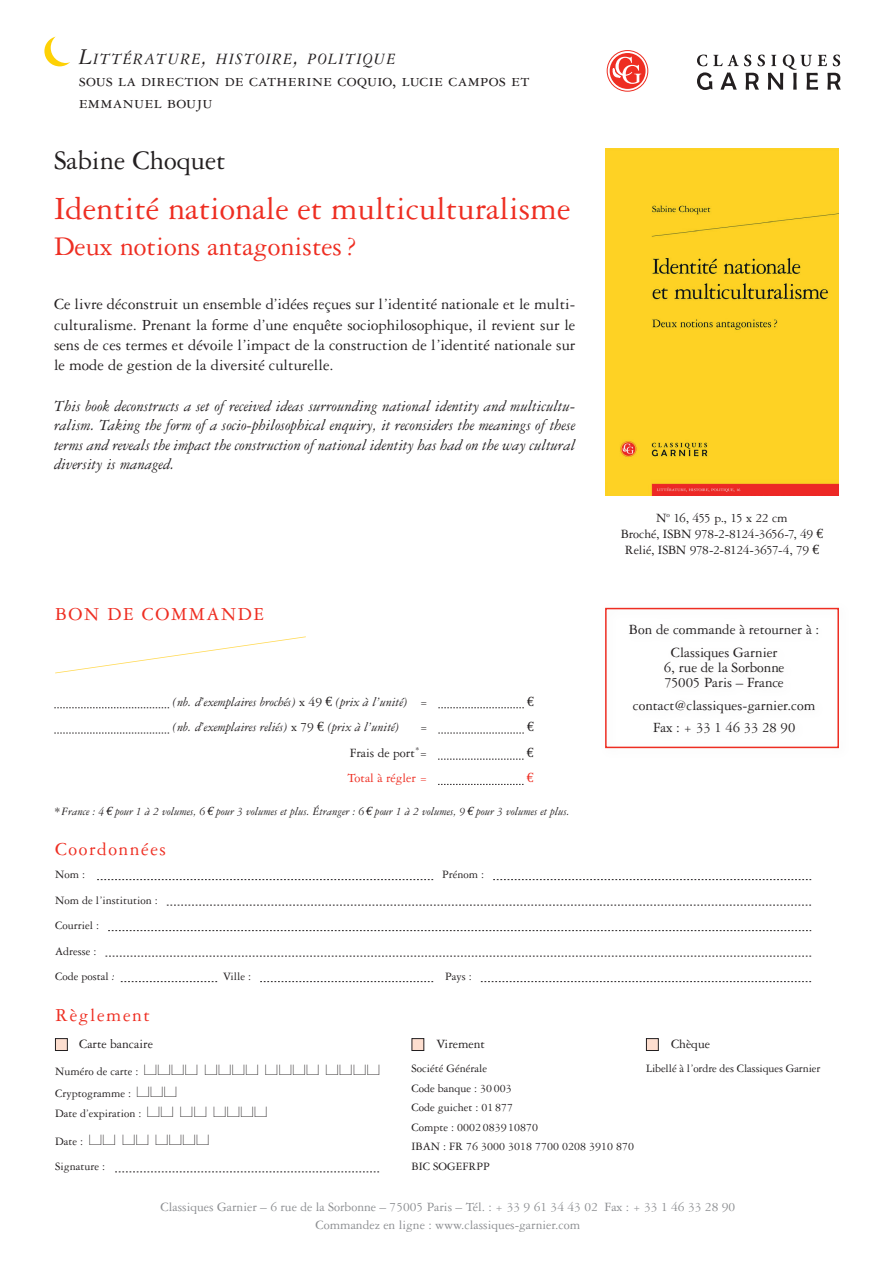
<style>
.page{position:relative;width:893px;height:1263px;background:#fff}
.page>*{position:absolute;margin:0;border:0;box-sizing:border-box;transform-origin:0 0}
.t1{font:34.5px "Garamond 3 LT Pro";color:#ee2e22}
.t2{font:28.5px "Garamond 3 LT Pro";color:#ee2e22}
.t3{font:28.5px "Garamond 3 LT Pro";color:#231f20}
.t4{font:19.5px "Garamond 3 LT Pro";letter-spacing:.08em;color:#ee2e22}
.t5{font:18px/21.6px "Garamond 3 LT Pro";letter-spacing:.015em;color:#231f20}
.t6{font:italic 16.8px "Garamond 3 LT Pro";letter-spacing:.06em;color:#231f20}
.t7{font:italic 16.5px/19.5px "Garamond 3 LT Pro";color:#231f20;text-align:justify}
.t8{font:16.5px/20.2px "Garamond 3 LT Pro";color:#231f20;text-align:justify}
.t9{font:15px/23.5px "Garamond 3 LT Pro";color:#231f20;text-align:center}
.t10{font:15px/15px "Garamond 3 LT Pro";letter-spacing:-.025em;color:#231f20}
.t11{font:13.5px/16.2px "Garamond 3 LT Pro";letter-spacing:-.03em;color:#231f20;text-align:center}
.t12{font:13.5px/18px "Garamond 3 LT Pro";color:#8c8e91;text-align:center}
.t13{font:italic 13.5px "Garamond 3 LT Pro";color:#231f20}
.t14{font:13.5px "Casesaremplir Roman";letter-spacing:.12em;color:#231f20;scale:1.15 1}
.t15{font:13.5px "Garamond 3 LT Pro";color:#ee2e22}
.t16{font:13.5px "Euro Serif";color:#231f20}
.t17{font:13.5px "Euro Serif";color:#ee2e22}
.t18{font:12px/19.5px "Garamond 3 LT Pro";color:#231f20}
.t19{font:italic 12px "Garamond 3 LT Pro";color:#231f20}
.s1{font-size:24px}
.s2{font-style:normal}
.s3{font-family:"Euro Serif";font-style:normal}
.s4{font-family:"Euro Serif"}
.s5{font-style:italic}
.s6{font-family:"Garamond 3 LT Pro";font-size:12px}
.s7{font-family:"Casesaremplir Roman";font-size:13.5px}
</style>
<div class="page">
<div style="left:55px;top:1038px;width:12px;height:12px;background:#fddecf"></div>
<div style="left:55px;top:1038px;width:13px;height:13px;border:1px solid #231f20"></div>
<div style="left:646px;top:1038px;width:12px;height:12px;background:#fddecf"></div>
<div style="left:646px;top:1038px;width:13px;height:13px;border:1px solid #231f20"></div>
<div style="left:412px;top:1038px;width:12px;height:12px;background:#fddecf"></div>
<div style="left:412px;top:1038px;width:12px;height:13px;border:1px solid #231f20"></div>
<svg style="left:97px;top:879px;width:336px;height:1px"></svg>
<svg style="left:493px;top:879px;width:318px;height:1px"></svg>
<svg style="left:167px;top:905px;width:644px;height:1px"></svg>
<svg style="left:108px;top:930px;width:703px;height:1px"></svg>
<svg style="left:105px;top:956px;width:706px;height:1px"></svg>
<svg style="left:121px;top:981px;width:96px;height:1px"></svg>
<svg style="left:260px;top:981px;width:173px;height:1px"></svg>
<svg style="left:481px;top:981px;width:330px;height:1px"></svg>
<div style="left:605px;top:608px;width:234px;height:140px;border:2px solid #ee2e22"></div>
<svg style="left:115px;top:1171px;width:264px;height:1px"></svg>
<svg style="left:55px;top:636px;width:251px;height:37px"></svg>
<div style="left:610px;top:54px;width:35px;height:34px;background:#ee2e22;border-radius:50%"></div>
<div style="left:610px;top:53px;width:36px;height:36px;border:2px solid #ee2e22;border-radius:50%"></div>
<svg style="left:612px;top:57px;width:29px;height:27px"></svg>
<div style="left:607px;top:50px;width:41px;height:42px;border:1px solid #ee2e22;border-radius:50%"></div>
<svg style="left:697px;top:55px;width:144px;height:35px"></svg>
<svg style="left:44px;top:37px;width:26px;height:29px"></svg>
<svg style="left:438px;top:759px;width:86px;height:1px"></svg>
<svg style="left:438px;top:784px;width:86px;height:1px"></svg>
<svg style="left:54px;top:707px;width:115px;height:1px"></svg>
<svg style="left:438px;top:707px;width:86px;height:1px"></svg>
<svg style="left:54px;top:733px;width:115px;height:1px"></svg>
<svg style="left:438px;top:733px;width:86px;height:1px"></svg>
<img style="left:605px;top:148px;width:234px;height:348px">
<h3 class="t6" style="left:79px;top:50px;width:319px"><span class="s1">L</span>ITTÉRATURE<span class="s1">,</span> HISTOIRE<span class="s1">,</span> POLITIQUE</h3>
<h3 class="t5" style="left:79px;top:70px;width:452px">sous la direction de catherine coquio, lucie campos et emmanuel bouju</h3>
<h2 class="t3" style="left:54px;top:145px;width:173px">Sabine Choquet</h2>
<h1 class="t1" style="left:54px;top:190px;width:518px">Identité nationale et multiculturalisme</h1>
<h2 class="t2" style="left:54px;top:231px;width:304px">Deux notions antagonistes ?</h2>
<p class="t8" style="left:54px;top:294px;width:523px">Ce livre déconstruit un ensemble d’idées reçues sur l’identité nationale et le multi&shy;culturalisme. Prenant la forme d’une enquête sociophilosophique, il revient sur le sens de ces termes et dévoile l’impact de la construction de l’identité nationale sur le mode de gestion de la diversité culturelle.</p>
<p class="t7" style="left:54px;top:396px;width:523px">This book deconstructs a set of received ideas surrounding national identity and multicultu&shy;ralism. Taking the form of a socio-philosophical enquiry, it reconsiders the meanings of these terms and reveals the impact the construction of national identity has had on the way cultural diversity is managed.</p>
<h3 class="t4" style="left:55px;top:603px;width:211px">BON DE COMMANDE</h3>
<p class="t13" style="left:172px;top:694px;width:257px">(nb. d’exemplaires brochés) <span class="s2">x 49</span> <span class="s3">€</span> (prix à l’unité) <span class="s2">=</span></p>
<p class="t16" style="left:527px;top:693px;width:8px">€</p>
<p class="t13" style="left:172px;top:719px;width:228px">(nb. d’exemplaires reliés) <span class="s2">x 79</span> <span class="s3">€</span> (prix à l’unité)</p>
<p class="t11" style="left:420px;top:719px;width:10px">=</p>
<p class="t16" style="left:527px;top:718px;width:8px">€</p>
<p class="t11" style="left:350px;top:745px;width:79px">Frais de port <sup>*</sup>=</p>
<p class="t16" style="left:527px;top:744px;width:8px">€</p>
<p class="t15" style="left:348px;top:771px;width:81px">Total à régler =</p>
<p class="t17" style="left:527px;top:769px;width:8px">€</p>
<p class="t19" style="left:54px;top:804px;width:517px">* France : 4 <span class="s4">€</span> pour 1 à 2 volumes, 6 <span class="s4">€</span> pour 3 volumes et plus. Étranger : 6 <span class="s4">€</span> pour 1 à 2 volumes, 9 <span class="s4">€</span> pour 3 volumes et plus.</p>
<h3 class="t4" style="left:55px;top:838px;width:112px">Coordonnées</h3>
<p class="t18" style="left:55px;top:865px;width:31px">Nom :</p>
<p class="t18" style="left:442px;top:865px;width:43px">Prénom :</p>
<p class="t18" style="left:55px;top:887px;width:104px;line-height:25.5px">Nom de l’institution :<br>Courriel :<br>Adresse :<br>Code postal <span class="s5">:</span></p>
<p class="t18" style="left:223px;top:967px;width:30px">Ville :</p>
<p class="t18" style="left:445px;top:967px;width:28px">Pays :</p>
<h3 class="t4" style="left:55px;top:1004px;width:96px">Règlement</h3>
<p class="t11" style="left:621px;top:509px;width:204px">N <sup>o</sup> 16, 455 p., 15 x 22 cm<br>Broché, ISBN 978-2-8124-3656-7, 49 <span class="s4">€<br></span>Relié, ISBN 978-2-8124-3657-4, 79 <span class="s4">€</span></p>
<p class="t9" style="left:629px;top:617px;width:192px">Bon de commande à retourner à :<br>Classiques Garnier</p>
<p class="t10" style="left:664px;top:660px;width:122px">6, rue de la Sorbonne<br>75005 Paris – France</p>
<p class="t9" style="left:633px;top:694px;width:184px;line-height:22.2px">contact@classiques-garnier. com<br>Fax : + 33 1 46 33 28 90</p>
<p class="t11" style="left:79px;top:1036px;width:75px">Carte bancaire</p>
<p class="t14" style="left:55px;top:1062px;width:283px"><span class="s6">Numéro de carte :</span> ffff ffff ffff ffff</p>
<p class="t18" style="left:55px;top:1084px;width:213px">Cryptogramme : <span class="s7">fff<br></span>Date d’expiration : <span class="s7">ff ff ffff</span></p>
<p class="t14" style="left:55px;top:1132px;width:135px"><span class="s6">Date :</span> ff ff ffff</p>
<p class="t18" style="left:55px;top:1157px;width:51px">Signature :</p>
<p class="t11" style="left:436px;top:1035px;width:50px">Virement</p>
<p class="t18" style="left:412px;top:1059px;width:224px">Société Générale<br>Code banque : 30 003<br>Code guichet : 01 877<br>Compte : 0002 0839 10870<br>IBAN : FR 76 3000 3018 7700 0208 3910 870<br>BIC SOGEFRPP</p>
<p class="t11" style="left:671px;top:1036px;width:41px">Chèque</p>
<p class="t18" style="left:646px;top:1059px;width:176px">Libellé à l’ordre des Classiques Garnier</p>
<p class="t12" style="left:160px;top:1198px;width:576px">Classiques Garnier – 6 rue de la Sorbonne – 75005 Paris – Tél. : + 33 9 61 34 43 02 Fax : + 33 1 46 33 28 90<br>Commandez en ligne : www.classiques-garnier. com</p>
</div>
